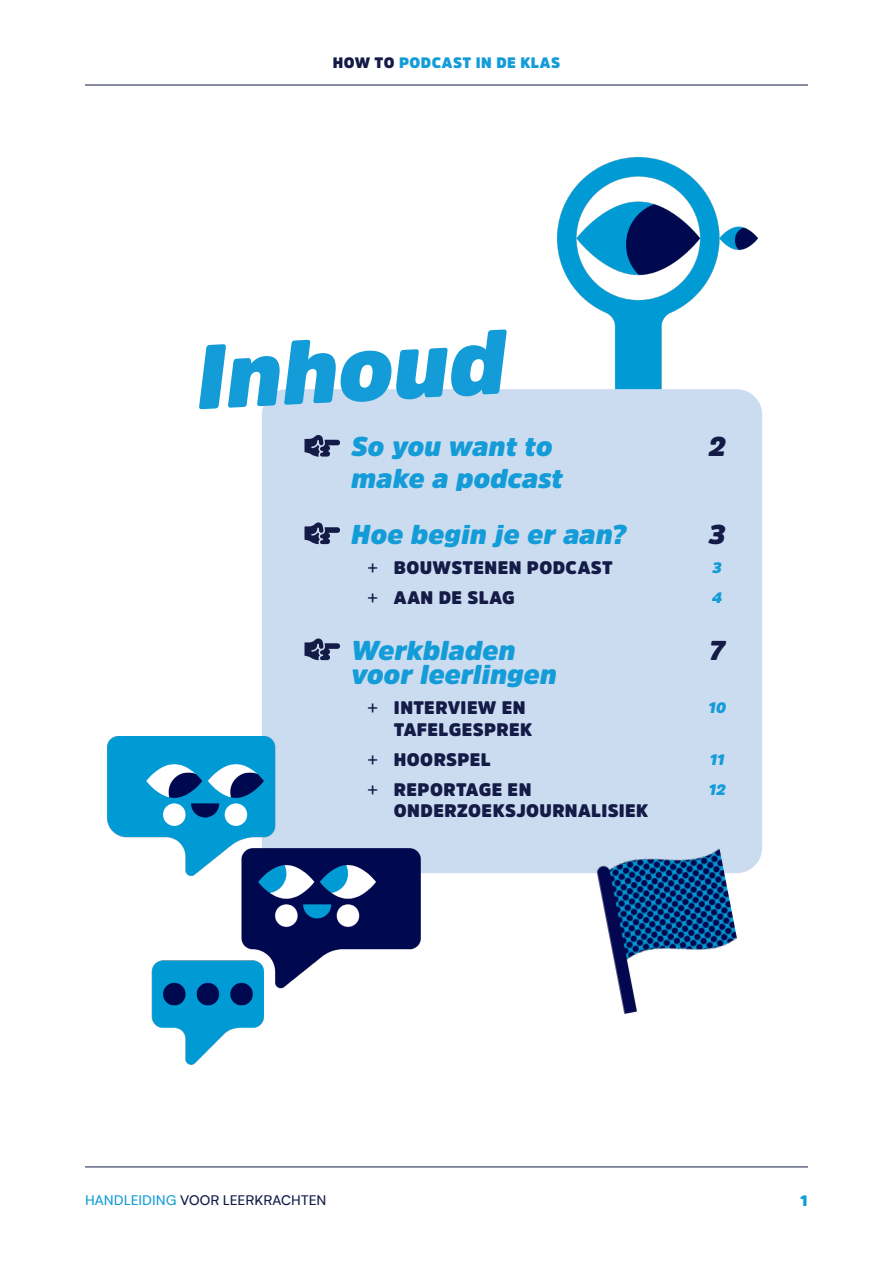
<style>
.page{position:relative;width:893px;height:1263px;background:#fff}
.page>*{position:absolute;margin:0;border:0;box-sizing:border-box;transform-origin:0 0}
.t1{font:italic 900 90px "Amsi Pro";color:#139cd7}
.t2{font:italic 900 27px/31.5px "Amsi Pro";color:#139cd7}
.t3{font:italic 900 27px "Amsi Pro";color:#131b46}
.t4{font:900 18px/22.5px "Amsi Pro";letter-spacing:.025em;color:#131b46}
.t5{font:900 15px "Amsi Pro";letter-spacing:.03em;color:#139cd7}
.t6{font:italic 900 15px "Amsi Pro";color:#139cd7}
.t7{font:13.5px "Biotif";letter-spacing:.005em;color:#131b46}
.s1{color:#131b46}
.s2{font-family:"Biotif";font-weight:400}
.s3{color:#139cd7}
</style>
<div class="page">
<img style="left:557px;top:158px;width:200px;height:241px">
<hr style="left:85px;top:1166px;width:723px;height:1px;background:#131b46">
<hr style="left:85px;top:85px;width:723px;height:1px;background:#131b46">
<div style="left:262px;top:389px;width:500px;height:484px;background:#ccdcf0;border-radius:26px"></div>
<svg style="left:304px;top:434px;width:36px;height:23px"></svg>
<svg style="left:304px;top:522px;width:36px;height:22px"></svg>
<svg style="left:304px;top:638px;width:36px;height:22px"></svg>
<img style="left:108px;top:737px;width:313px;height:328px">
<img style="left:596px;top:848px;width:150px;height:166px">
<p class="t5" style="left:333px;top:52px;width:229px"><span class="s1">HOW TO</span> PODCAST IN DE KLAS</p>
<h1 class="t1" style="left:192px;top:315px;width:312px;rotate:-3deg">Inhoud</h1>
<p class="t2" style="left:351px;top:431px;width:213px">So you want to make a podcast</p>
<p class="t2" style="left:351px;top:518px;width:277px">Hoe begin je er aan?</p>
<p class="t4" style="left:367px;top:556px;width:247px"><span class="s2">+</span> BOUWSTENEN PODCAST</p>
<p class="t4" style="left:367px;top:586px;width:149px"><span class="s2">+</span> AAN DE SLAG</p>
<p class="t2" style="left:351px;top:638px;width:207px;line-height:24px">Werkbladen voor leerlingen</p>
<p class="t4" style="left:394px;top:696px;width:140px;text-indent:-27px"><span class="s2">+</span> INTERVIEW EN<br>TAFELGESPREK</p>
<p class="t4" style="left:367px;top:749px;width:126px"><span class="s2">+</span> HOORSPEL</p>
<p class="t4" style="left:394px;top:779px;width:256px;line-height:21px;text-indent:-27px"><span class="s2">+</span> REPORTAGE EN<br>ONDERZOEKSJOURNALISIEK</p>
<p class="t3" style="left:708px;top:428px;width:19px">2</p>
<p class="t3" style="left:709px;top:516px;width:18px">3</p>
<p class="t6" style="left:712px;top:557px;width:11px">3</p>
<p class="t6" style="left:712px;top:587px;width:12px">4</p>
<p class="t3" style="left:709px;top:632px;width:18px">7</p>
<p class="t6" style="left:708px;top:697px;width:19px">10</p>
<p class="t6" style="left:709px;top:749px;width:17px">11</p>
<p class="t6" style="left:708px;top:779px;width:19px">12</p>
<p class="t7" style="left:85px;top:1190px;width:243px"><span class="s3">HANDLEIDING</span> VOOR LEERKRACHTEN</p>
<p class="t5" style="left:800px;top:1190px;width:9px">1</p>
</div>
